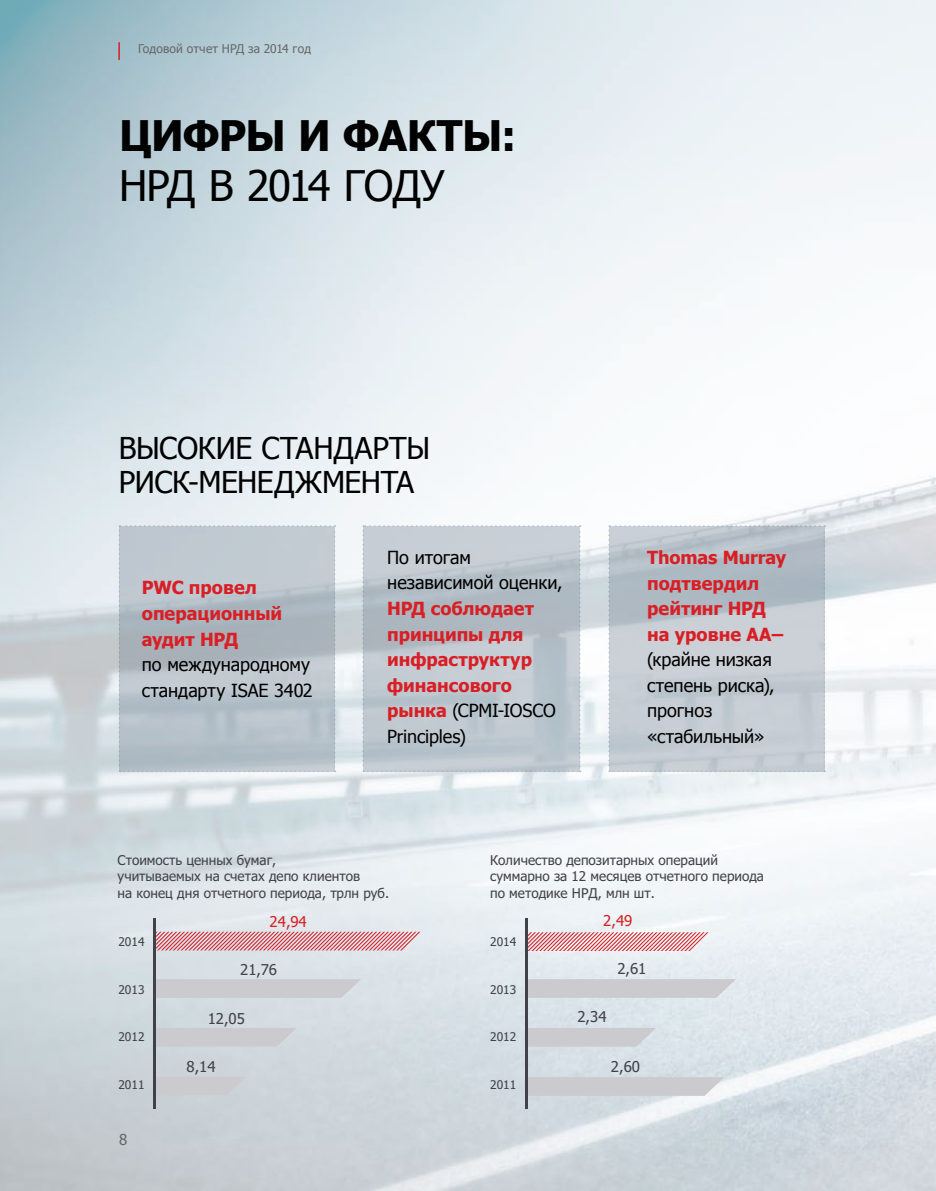
<style>
.page{position:relative;width:936px;height:1191px;background:#fff}
.page>*{position:absolute;margin:0;border:0;box-sizing:border-box;transform-origin:0 0}
.t1{font:700 42px "Tahoma";letter-spacing:-.015em;color:#000}
.t2{font:42px "Tahoma";letter-spacing:-.035em;color:#000}
.t3{font:30px "Tahoma";letter-spacing:-.01em;color:#000}
.t4{font:700 18px/25.5px "Tahoma";color:#d81f25}
.t5{font:18px/25.5px "Tahoma";letter-spacing:-.005em;color:#000}
.t6{font:15px "Tahoma";color:#414249}
.t7{font:15px "Tahoma";color:#d81f25}
.t8{font:15px "Tahoma";color:#676767}
.t9{font:13.5px/16.2px "Tahoma";color:#414249}
.t10{font:12px "Tahoma";color:#414249}
.t11{font:12px "Tahoma";letter-spacing:-.005em;color:#676767}
.s1{font-weight:400;color:#000}
</style>
<div class="page">
<img style="left:0;top:0;width:935px;height:1191px">
<svg style="left:156px;top:931px;width:264px;height:19px;background:#db9ea3"></svg>
<div style="left:156px;top:979px;width:205px;height:18px;background:#cbcbcf"></div>
<div style="left:156px;top:1028px;width:140px;height:18px;background:#cbcbcf"></div>
<svg style="left:156px;top:1076px;width:90px;height:19px;background:#cbccd0"></svg>
<hr style="left:154px;top:918px;width:2px;height:190px;background:#414249">
<svg style="left:527px;top:932px;width:181px;height:19px;background:#e3a4a8"></svg>
<svg style="left:528px;top:1028px;width:128px;height:18px;background:#ccccd0"></svg>
<div style="left:527px;top:1077px;width:197px;height:18px;background:#cbcbcf"></div>
<div style="left:528px;top:979px;width:208px;height:18px;background:#cbcbcf"></div>
<hr style="left:525px;top:918px;width:2px;height:190px;background:#414249">
<svg style="left:608px;top:525px;width:217px;height:247px;background:#bfc7cf"></svg>
<svg style="left:119px;top:525px;width:216px;height:247px;background:#b6c0c8"></svg>
<svg style="left:362px;top:525px;width:218px;height:247px;background:#bcc5cc"></svg>
<svg style="left:118px;top:42px;width:2px;height:18px"></svg>
<p class="t11" style="left:138px;top:41px;width:174px">Годовой отчет НРД за 2014 год</p>
<h1 class="t1" style="left:119px;top:106px;width:399px">Цифры и факты:</h1>
<h1 class="t2" style="left:119px;top:157px;width:301px">НРД в 2014 году</h1>
<h2 class="t3" style="left:119px;top:427px;width:197px">Высоки е стандар</h2>
<h2 class="t3" style="left:389px;top:427px;width:42px">ты</h2>
<h2 class="t3" style="left:119px;top:462px;width:19px">риск</h2>
<h2 class="t3" style="left:188px;top:462px;width:225px">-менеджмента</h2>
<h3 class="t4" style="left:142px;top:574px;width:142px">PWC провел операционный аудит НРД</h3>
<h3 class="t5" style="left:142px;top:651px;width:172px">по международному стандарту ISAE 3402</h3>
<h3 class="t5" style="left:387px;top:544px;width:177px">По итогам независимой оценки,</h3>
<h3 class="t4" style="left:387px;top:594px;width:170px">НРД соблюдает принципы для инфраструктур финансового рынка <span class="s1">(CPMI-IOSCO<br>Principles)</span></h3>
<h3 class="t4" style="left:647px;top:543px;width:140px">Thomas Murray подтвердил рейтинг НРД на уровне АА–</h3>
<h3 class="t5" style="left:647px;top:646px;width:129px">(крайне низкая степень риска), прогноз «стабильный»</h3>
<p class="t9" style="left:118px;top:851px;width:273px">Стоимость ценных бумаг,<br>учитываемых на счетах депо клиентов<br>на конец дня отчетного периода, трлн руб.</p>
<p class="t7" style="left:269px;top:911px;width:39px">24,94</p>
<p class="t6" style="left:240px;top:959px;width:38px">21,76</p>
<p class="t10" style="left:118px;top:933px;width:28px">2014</p>
<p class="t9" style="left:490px;top:851px;width:275px">Количество депозитарных операций суммарно за 12 месяцев отчетного периода по методике НРД, млн шт.</p>
<p class="t7" style="left:603px;top:910px;width:31px">2,49</p>
<p class="t10" style="left:490px;top:933px;width:28px">2014</p>
<p class="t6" style="left:617px;top:958px;width:31px">2,61</p>
<p class="t10" style="left:118px;top:981px;width:28px">2013</p>
<p class="t10" style="left:490px;top:981px;width:28px">2013</p>
<p class="t10" style="left:118px;top:1028px;width:28px">2012</p>
<p class="t6" style="left:208px;top:1008px;width:39px">12,05</p>
<p class="t6" style="left:186px;top:1056px;width:31px">8,14</p>
<p class="t10" style="left:490px;top:1028px;width:28px">2012</p>
<p class="t6" style="left:577px;top:1006px;width:31px">2,34</p>
<p class="t6" style="left:611px;top:1056px;width:31px">2,60</p>
<p class="t10" style="left:118px;top:1076px;width:28px">2011</p>
<p class="t10" style="left:490px;top:1076px;width:28px">2011</p>
<p class="t8" style="left:119px;top:1130px;width:10px">8</p>
</div>
